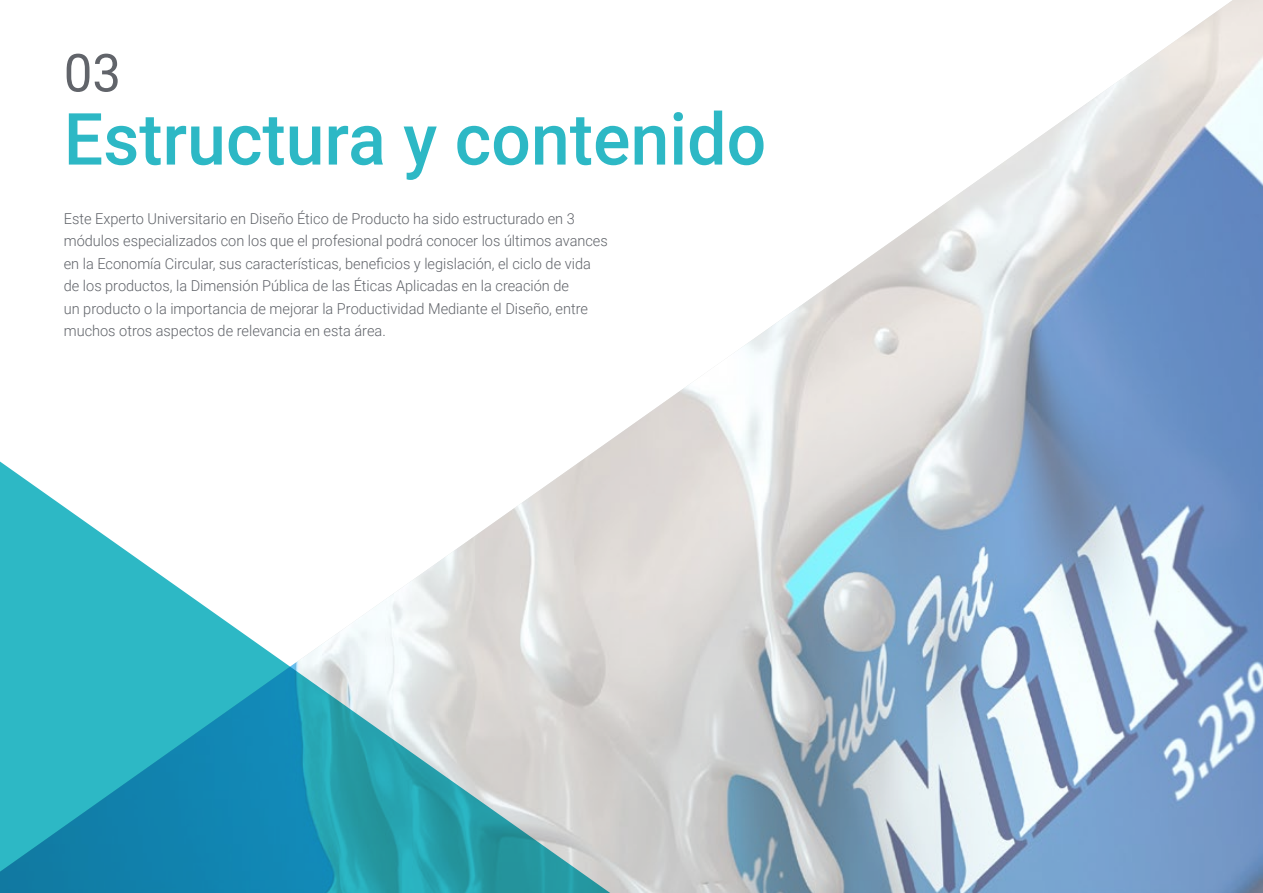
<style>
.page{position:relative;width:1263px;height:893px;background:#fff}
.page>*{position:absolute;margin:0;border:0;box-sizing:border-box;transform-origin:0 0}
.t1{font:500 72px "Roboto";color:#2db8c5}
.t2{font:52.5px "Roboto";color:#61646a}
.t3{font:300 15px/22.5px "Roboto";color:#61646a}
</style>
<div class="page">
<img style="left:602px;top:0;width:661px;height:893px">
<svg style="left:0;top:446px;width:640px;height:447px"></svg>
<h2 class="t2" style="left:64px;top:36px;width:59px">03</h2>
<h1 class="t1" style="left:64px;top:89px;width:704px">Estructura y contenido</h1>
<p class="t3" style="left:64px;top:207px;width:546px">Este Experto Universitario en Diseño Ético de Producto ha sido estructurado en 3 módulos especializados con los que el profesional podrá conocer los últimos avances en la Economía Circular, sus características, beneficios y legislación, el ciclo de vida de los productos, la Dimensión Pública de las Éticas Aplicadas en la creación de<br>un producto o la importancia de mejorar la Productividad Mediante el Diseño, entre muchos otros aspectos de relevancia en esta área.</p>
</div>
